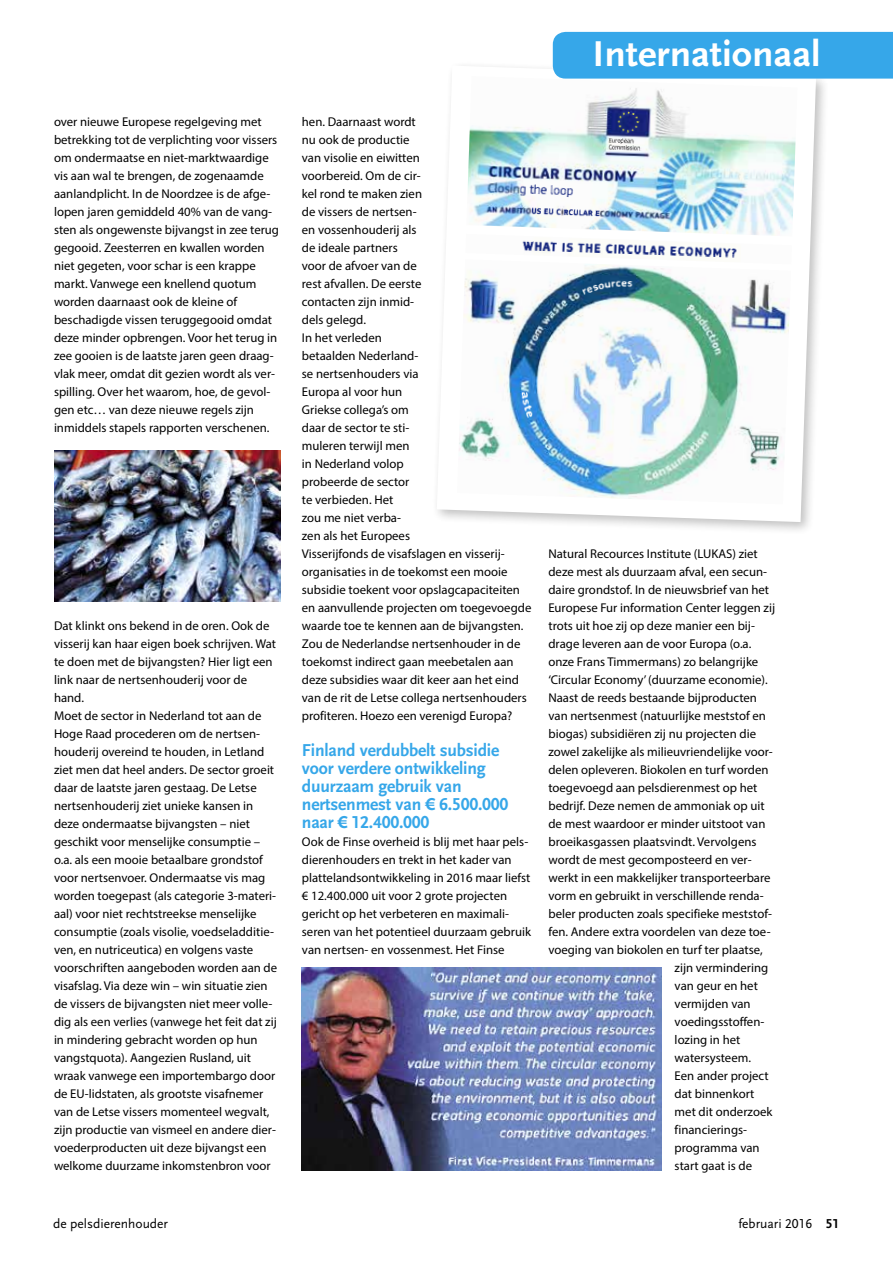
<style>
.page{position:relative;width:893px;height:1263px;background:#fff}
.page>*{position:absolute;margin:0;border:0;box-sizing:border-box;transform-origin:0 0}
.t1{font:37.5px "Scala Sans Bold LF";color:#fff;scale:1.05 1}
.t2{font:18px/18px "Scala Sans Bold LF";letter-spacing:-.01em;color:#36a7e9}
.t3{font:13.5px "Scala Sans Regular LF";color:#000}
.t4{font:12.75px/18px "Myriad Pro";color:#000}
.s1{font-family:"Scala Sans Bold LF"}
</style>
<div class="page">
<div style="left:432px;top:61px;width:398px;height:475px;background:#000;opacity:.25"></div>
<svg style="left:434px;top:63px;width:384px;height:461px"></svg>
<img style="left:635px;top:236px;width:157px;height:28px">
<img style="left:465px;top:255px;width:170px;height:4px">
<img style="left:465px;top:234px;width:1px;height:21px">
<img style="left:466px;top:236px;width:273px;height:22px">
<img style="left:466px;top:76px;width:331px;height:160px">
<img style="left:585px;top:126px;width:115px;height:58px">
<img style="left:617px;top:111px;width:23px;height:22px">
<img style="left:477px;top:134px;width:165px;height:97px">
<img style="left:519px;top:184px;width:228px;height:51px">
<svg style="left:587px;top:225px;width:9px;height:5px"></svg>
<img style="left:457px;top:259px;width:334px;height:245px">
<img style="left:512px;top:259px;width:122px;height:162px">
<img style="left:457px;top:259px;width:55px;height:235px">
<div style="left:553px;top:32px;width:340px;height:47px;background:#36a7e9"></div>
<img style="left:54px;top:450px;width:227px;height:152px">
<img style="left:302px;top:968px;width:360px;height:202px">
<p class="t4" style="left:54px;top:113px;width:227px">over nieuwe Europese regelgeving met betrekking tot de verplichting voor vissers om ondermaatse en niet-marktwaardige vis aan wal te brengen, de zogenaamde aanlandplicht. In de Noordzee is de afge&shy;lopen jaren gemiddeld 40% van de vang&shy;sten als ongewenste bijvangst in zee terug gegooid. Zeesterren en kwallen worden niet gegeten, voor schar is een krappe markt. Vanwege een knellend quotum worden daarnaast ook de kleine of beschadigde vissen teruggegooid omdat deze minder opbrengen. Voor het terug in zee gooien is de laatste jaren geen draag&shy;vlak meer, omdat dit gezien wordt als ver&shy;spilling. Over het waarom, hoe, de gevol&shy;gen etc… van deze nieuwe regels zijn inmiddels stapels rapporten verschenen.</p>
<p class="t4" style="left:54px;top:617px;width:225px">Dat klinkt ons bekend in de oren. Ook de visserij kan haar eigen boek schrijven. Wat te doen met de bijvangsten? Hier ligt een link naar de nertsenhouderij voor de hand.<br>Moet de sector in Nederland tot aan de Hoge Raad procederen om de nertsen&shy;houderij overeind te houden, in Letland ziet men dat heel anders. De sector groeit daar de laatste jaren gestaag. De Letse nertsenhouderij ziet unieke kansen in deze ondermaatse bijvangsten – niet geschikt voor menselijke consumptie – o.a. als een mooie betaalbare grondstof voor nertsenvoer. Ondermaatse vis mag worden toegepast (als categorie 3-materi&shy;aal) voor niet rechtstreekse menselijke consumptie (zoals visolie, voedseladditie&shy;ven, en nutriceutica) en volgens vaste voorschriften aangeboden worden aan de visafslag. Via deze win – win situatie zien de vissers de bijvangsten niet meer volle&shy;dig als een verlies (vanwege het feit dat zij in mindering gebracht worden op hun vangstquota). Aangezien Rusland, uit wraak vanwege een importembargo door de EU-lidstaten, als grootste visafnemer van de Letse vissers momenteel wegvalt, zijn productie van vismeel en andere dier&shy;voederproducten uit deze bijvangst een welkome duurzame inkomstenbron voor</p>
<h1 class="t1" style="left:593px;top:34px;width:219px">Internationaal</h1>
<p class="t4" style="left:302px;top:113px;width:231px">hen. Daarnaast wordt<br>nu ook de productie<br>van visolie en eiwitten<br>voorbereid. Om de cir-<br>kel rond te maken zien<br>de vissers de nertsen-<br>en vossenhouderij als<br>de ideale partners<br>voor de afvoer van de<br>rest afvallen. De eerste<br>contacten zijn inmid-<br>dels gelegd.<br>In het verleden<br>betaalden Nederland-<br>se nertsenhouders via<br>Europa al voor hun<br>Griekse collega’s om<br>daar de sector te sti-<br>muleren terwijl men<br>in Nederland volop<br>probeerde de sector<br>te verbieden. Het<br>zou me niet verba-<br>zen als het Europees<br>Visserijfonds de visafslagen en visserij&shy;organisaties in de toekomst een mooie subsidie toekent voor opslagcapaciteiten en aanvullende projecten om toegevoegde waarde toe te kennen aan de bijvangsten.<br>Zou de Nederlandse nertsenhouder in de toekomst indirect gaan meebetalen aan deze subsidies waar dit keer aan het eind van de rit de Letse collega nertsenhouders profiteren. Hoezo een verenigd Europa?</p>
<h2 class="t2" style="left:302px;top:742px;width:208px">Finland verdubbelt subsidie voor verdere ontwikkeling duurzaam gebruik van nertsenmest van € 6.500.000 naar € 12.400.000</h2>
<p class="t4" style="left:302px;top:833px;width:231px">Ook de Finse overheid is blij met haar pels&shy;dierenhouders en trekt in het kader van plattelandsontwikkeling in 2016 maar liefst € 12.400.000 uit voor 2 grote projecten gericht op het verbeteren en maximali&shy;seren van het potentieel duurzaam gebruik van nertsen- en vossenmest. Het Finse</p>
<p class="t4" style="left:548px;top:545px;width:211px">Natural Recources Institute (LUKAS) ziet</p>
<p class="t4" style="left:548px;top:563px;width:220px">deze mest als duurzaam afval, een secun-</p>
<p class="t4" style="left:548px;top:581px;width:222px">daire grondstof. In de nieuwsbrief van het</p>
<p class="t4" style="left:548px;top:599px;width:228px">Europese Fur information Center leggen zij</p>
<p class="t4" style="left:548px;top:617px;width:207px">trots uit hoe zij op deze manier een bij-</p>
<p class="t4" style="left:548px;top:635px;width:204px">drage leveren aan de voor Europa (o.a.</p>
<p class="t4" style="left:548px;top:653px;width:211px">onze Frans Timmermans) zo belangrijke</p>
<p class="t4" style="left:548px;top:671px;width:221px">‘Circular Economy’ (duurzame economie).</p>
<p class="t4" style="left:548px;top:689px;width:210px">Naast de reeds bestaande bijproducten</p>
<p class="t4" style="left:548px;top:707px;width:219px">van nertsenmest (natuurlijke meststof en</p>
<p class="t4" style="left:548px;top:725px;width:209px">biogas) subsidiëren zij nu projecten die</p>
<p class="t4" style="left:548px;top:743px;width:226px">zowel zakelijke als milieuvriendelijke voor-</p>
<p class="t4" style="left:548px;top:761px;width:222px">delen opleveren. Biokolen en turf worden</p>
<p class="t4" style="left:548px;top:779px;width:210px">toegevoegd aan pelsdierenmest op het</p>
<p class="t4" style="left:548px;top:797px;width:218px">bedrijf. Deze nemen de ammoniak op uit</p>
<p class="t4" style="left:548px;top:815px;width:219px">de mest waardoor er minder uitstoot van</p>
<p class="t4" style="left:548px;top:833px;width:210px">broeikasgassen plaatsvindt. Vervolgens</p>
<p class="t4" style="left:548px;top:851px;width:205px">wordt de mest gecomposteerd en ver-</p>
<p class="t4" style="left:548px;top:869px;width:224px">werkt in een makkelijker transporteerbare</p>
<p class="t4" style="left:548px;top:887px;width:217px">vorm en gebruikt in verschillende renda-</p>
<p class="t4" style="left:548px;top:905px;width:225px">beler producten zoals specifieke meststof-</p>
<p class="t4" style="left:548px;top:923px;width:224px">fen. Andere extra voordelen van deze toe-</p>
<p class="t4" style="left:548px;top:941px;width:216px">voeging van biokolen en turf ter plaatse,</p>
<p class="t4" style="left:675px;top:959px;width:95px">zijn vermindering</p>
<p class="t4" style="left:675px;top:977px;width:85px">van geur en het</p>
<p class="t4" style="left:675px;top:995px;width:77px">vermijden van</p>
<p class="t4" style="left:675px;top:1013px;width:90px">voedingsstoffen-</p>
<p class="t4" style="left:675px;top:1031px;width:67px">lozing in het</p>
<p class="t4" style="left:675px;top:1049px;width:78px">watersysteem.</p>
<p class="t4" style="left:675px;top:1067px;width:95px">Een ander project</p>
<p class="t4" style="left:675px;top:1085px;width:81px">dat binnenkort</p>
<p class="t4" style="left:675px;top:1103px;width:99px">met dit onderzoek</p>
<p class="t4" style="left:675px;top:1121px;width:73px">financierings-</p>
<p class="t4" style="left:675px;top:1139px;width:87px">programma van</p>
<p class="t4" style="left:675px;top:1157px;width:79px">start gaat is de</p>
<p class="t3" style="left:53px;top:1216px;width:116px">de pelsdierenhouder</p>
<p class="t3" style="left:738px;top:1216px;width:102px">februari 2016 <span class="s1">51</span></p>
</div>
